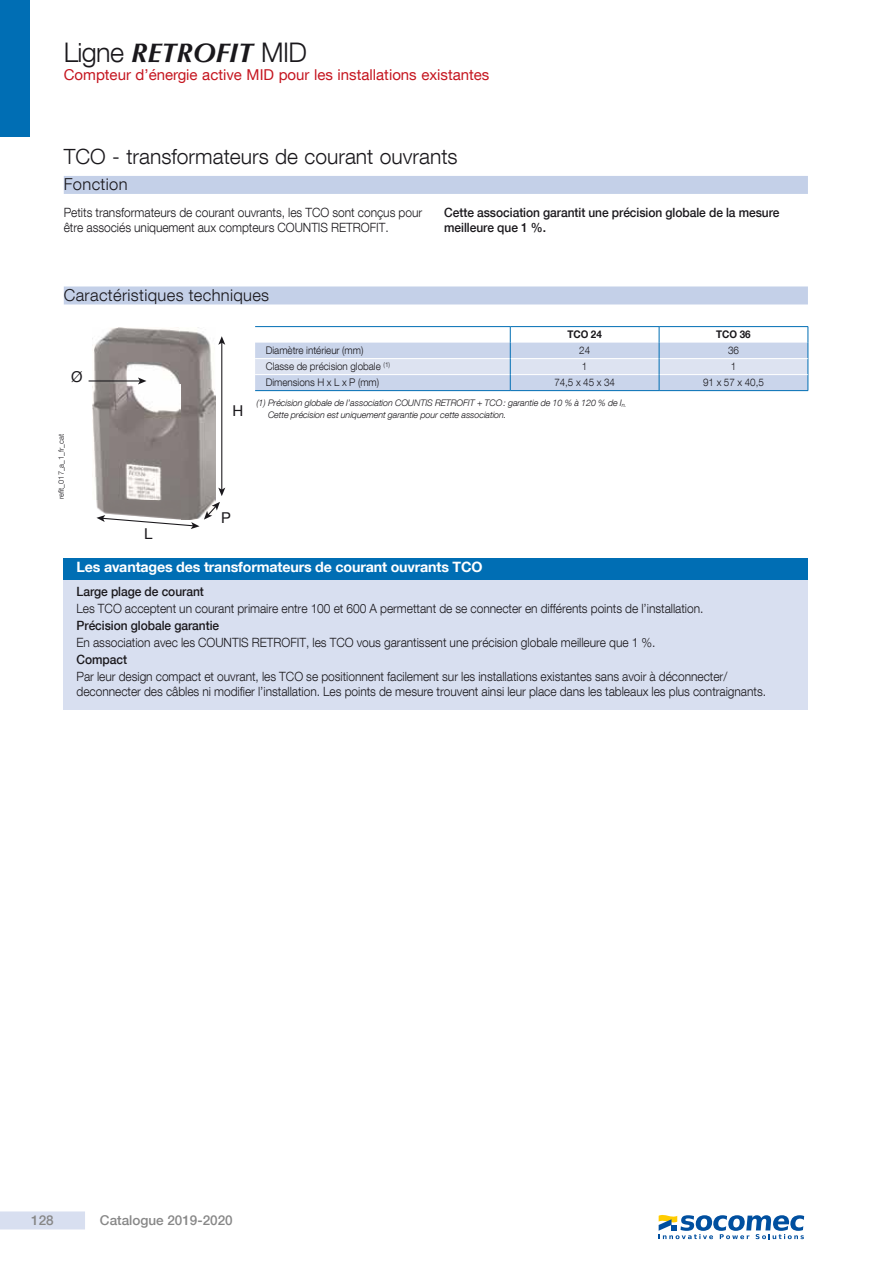
<style>
.page{position:relative;width:893px;height:1263px;background:#fff}
.page>*{position:absolute;margin:0;border:0;box-sizing:border-box;transform-origin:0 0}
.t1{font:300 27px "Helvetica Neue LT Com";letter-spacing:-.025em;color:#1a181c}
.t2{font:300 21px "Helvetica Neue LT Com";color:#1a181c}
.t3{font:300 16.5px "Helvetica Neue LT Com";letter-spacing:.02em;color:#1a181c}
.t4{font:15px "Helvetica Neue LT Com";color:#c51620}
.t5{font:15px "Helvetica Neue LT Com";color:#1a181c}
.t6{font:700 14.25px "Helvetica Neue LT Com";letter-spacing:-.01em;color:#fff}
.t7{font:500 13.5px "Helvetica Neue LT Com";color:#878787}
.t8{font:300 12.75px/15px "Helvetica Neue LT Com";letter-spacing:-.005em;color:#1a181c;scale:.94 1}
.t9{font:500 12.75px/15px "Helvetica Neue LT Com";letter-spacing:-.005em;color:#1a181c;scale:.94 1}
.t10{font:300 10.5px "Helvetica Neue LT Com";letter-spacing:-.005em;color:#1a181c;scale:.94 1}
.t11{font:700 10.5px "Helvetica Neue LT Com";letter-spacing:-.005em;color:#1a181c;scale:.94 1}
.t12{font:italic 300 9px/12px "Helvetica Neue LT Com";letter-spacing:-.01em;color:#1a181c}
.t13{font:300 7.5px "Helvetica Neue LT Com";color:#1a181c}
.s1{font-family:"Optima LT Std";font-weight:700;font-style:italic}
</style>
<div class="page">
<div style="left:0;top:1211px;width:85px;height:18px;background:#d8dff0"></div>
<div style="left:0;top:0;width:30px;height:136px;background:#006eb4"></div>
<div style="left:64px;top:286px;width:744px;height:18px;background:#c4d0e8"></div>
<hr style="left:255px;top:326px;width:255px;height:1px;background:#006eb4">
<hr style="left:510px;top:326px;width:149px;height:1px;background:#006eb4">
<hr style="left:659px;top:326px;width:149px;height:1px;background:#006eb4">
<svg style="left:255px;top:327px;width:554px;height:64px"></svg>
<img style="left:93px;top:327px;width:123px;height:175px">
<hr style="left:221px;top:342px;width:1px;height:148px;background:#1a181c">
<svg style="left:218px;top:336px;width:7px;height:9px"></svg>
<svg style="left:218px;top:488px;width:7px;height:8px"></svg>
<svg style="left:96px;top:502px;width:124px;height:27px"></svg>
<hr style="left:89px;top:380px;width:51px;height:1px;background:#1a181c">
<svg style="left:138px;top:377px;width:8px;height:7px"></svg>
<div style="left:64px;top:176px;width:744px;height:18px;background:#c4d0e8"></div>
<div style="left:64px;top:573px;width:744px;height:137px;background:#d8dff0"></div>
<div style="left:64px;top:558px;width:744px;height:21px;background:#006eb4"></div>
<svg style="left:659px;top:1215px;width:145px;height:24px"></svg>
<h1 class="t1" style="left:64px;top:36px;width:245px">Ligne <span class="s1">RETROFIT</span> MID</h1>
<p class="t4" style="left:64px;top:66px;width:427px">Compteur d’énergie active MID pour les installations existantes</p>
<h2 class="t2" style="left:64px;top:144px;width:395px">TCO - transformateurs de courant ouvrants</h2>
<p class="t3" style="left:64px;top:174px;width:65px">Fonction</p>
<p class="t8" style="left:64px;top:205px;width:383px">Petits transformateurs de courant ouvrants, les TCO sont conçus pour être associés uniquement aux compteurs COUNTIS RETROFIT.</p>
<p class="t9" style="left:444px;top:205px;width:358px">Cette association garantit une précision globale de la mesure meilleure que 1 %.</p>
<p class="t3" style="left:64px;top:285px;width:207px">Caractéristiques techniques</p>
<p class="t11" style="left:567px;top:328px;width:38px">TCO 24</p>
<p class="t11" style="left:716px;top:328px;width:38px">TCO 36</p>
<p class="t5" style="left:71px;top:367px;width:13px">Ø</p>
<p class="t13" style="left:57px;top:499px;width:67px;rotate:-90deg">refit_017_a_1_fr_cat</p>
<p class="t5" style="left:144px;top:524px;width:10px">L</p>
<p class="t5" style="left:233px;top:402px;width:12px">H</p>
<p class="t10" style="left:266px;top:344px;width:105px">Diamètre intérieur (mm)</p>
<p class="t10" style="left:579px;top:344px;width:13px">24</p>
<p class="t10" style="left:728px;top:344px;width:13px">36</p>
<p class="t10" style="left:266px;top:360px;width:134px">Classe de précision globale <sup>(1)</sup></p>
<p class="t10" style="left:582px;top:360px;width:7px">1</p>
<p class="t10" style="left:731px;top:360px;width:7px">1</p>
<p class="t10" style="left:266px;top:376px;width:122px">Dimensions H x L x P (mm)</p>
<p class="t10" style="left:554px;top:376px;width:66px">74,5 x 45 x 34</p>
<p class="t10" style="left:703px;top:376px;width:66px">91 x 57 x 40,5</p>
<p class="t12" style="left:268px;top:396px;width:360px;text-indent:-12px">(1) Précision globale de l’association COUNTIS RETROFIT + TCO: garantie de 10 % à 120 % de I<sub>n.<br></sub>Cette précision est uniquement garantie pour cette association.</p>
<p class="t5" style="left:221px;top:509px;width:11px">P</p>
<p class="t6" style="left:77px;top:558px;width:408px">Les avantages des transformateurs de courant ouvrants TCO</p>
<p class="t9" style="left:77px;top:583px;width:137px">Large plage de courant</p>
<p class="t8" style="left:77px;top:600px;width:668px">Les TCO acceptent un courant primaire entre 100 et 600 A permettant de se connecter en différents points de l’installation.</p>
<p class="t9" style="left:77px;top:618px;width:153px">Précision globale garantie</p>
<p class="t8" style="left:77px;top:635px;width:617px">En association avec les COUNTIS RETROFIT, les TCO vous garantissent une précision globale meilleure que 1 %.</p>
<p class="t9" style="left:77px;top:652px;width:55px">Compact</p>
<p class="t8" style="left:77px;top:669px;width:735px">Par leur design compact et ouvrant, les TCO se positionnent facilement sur les installations existantes sans avoir à déconnecter/ deconnecter des câbles ni modifier l’installation. Les points de mesure trouvent ainsi leur place dans les tableaux les plus contraignants.</p>
<p class="t7" style="left:31px;top:1212px;width:24px">128</p>
<p class="t7" style="left:100px;top:1212px;width:134px">Catalogue 2019-2020</p>
</div>
